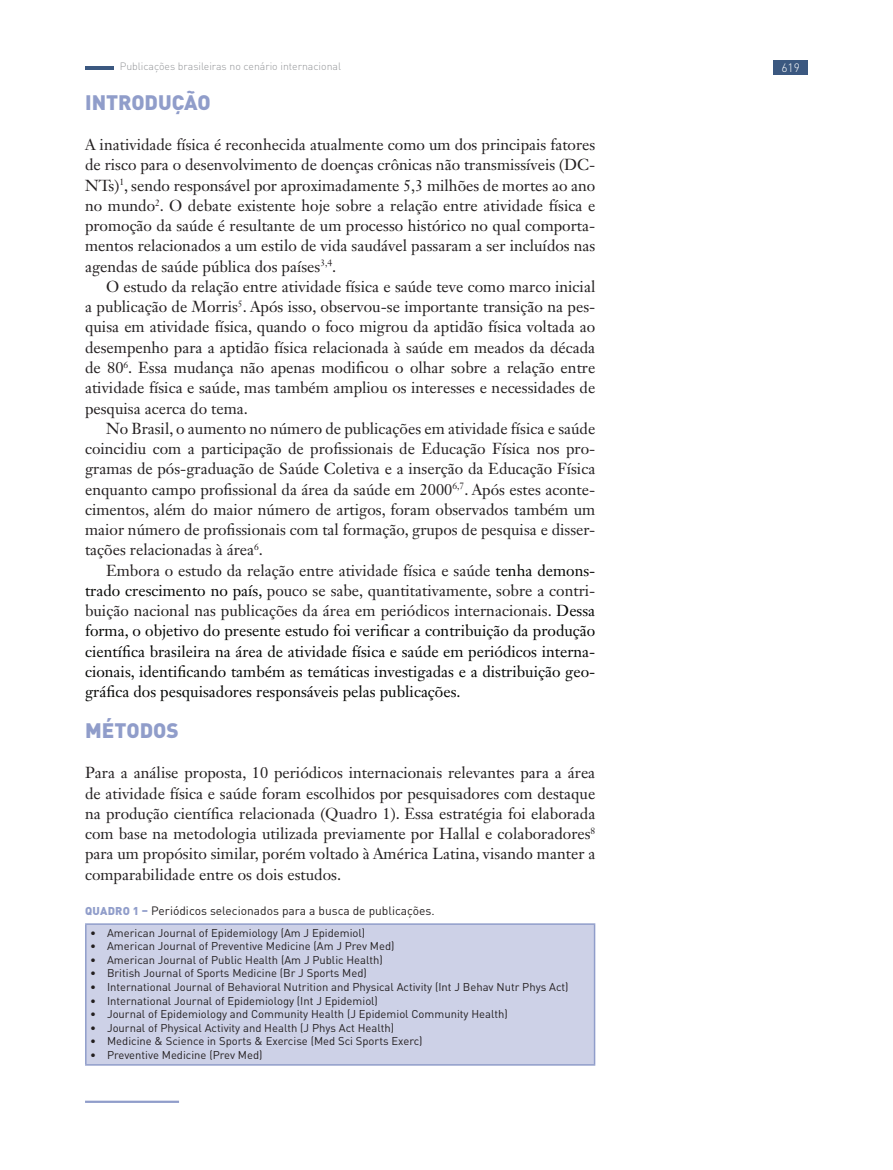
<style>
.page{position:relative;width:893px;height:1170px;background:#fff}
.page>*{position:absolute;margin:0;border:0;box-sizing:border-box;transform-origin:0 0}
.t1{font:900 20.7px "DIN Pro";color:#909dca}
.t2{font:15.75px/20.2px "Janson Text LT Std";color:#231f20;text-align:justify}
.t3{font:15.75px/20.2px "Janson Text LT Std";color:#040503;text-align:justify}
.t4{font:12px "DIN Pro";color:#231f20}
.t5{font:300 12px "DIN Pro";color:#fff}
.t6{font:11.25px "DIN Pro";color:#231f20}
.t7{font:300 10.5px "DIN Pro";color:#939598}
.s1{color:#231f20}
.s2{font-weight:900;font-size:11.25px;color:#909dca}
</style>
<div class="page">
<hr style="left:85px;top:66px;width:29px;height:4px;background:#3b5880">
<div style="left:773px;top:60px;width:35px;height:15px;background:#3b5880"></div>
<hr style="left:85px;top:1100px;width:94px;height:2px;background:#909dca">
<div style="left:86px;top:924px;width:509px;height:140px;background:#cdd1e7"></div>
<hr style="left:85px;top:923px;width:510px;height:1px;background:#909dca">
<hr style="left:85px;top:924px;width:2px;height:140px;background:#909dca">
<hr style="left:594px;top:924px;width:1px;height:140px;background:#909dca">
<hr style="left:85px;top:1064px;width:510px;height:1px;background:#909dca">
<p class="t7" style="left:120px;top:59px;width:223px">Publicações brasileiras no cenário internacional</p>
<p class="t5" style="left:781px;top:60px;width:20px">619</p>
<h1 class="t1" style="left:85px;top:88px;width:127px">INTRODUÇÃO</h1>
<p class="t2" style="left:85px;top:134px;width:512px">A inatividade física é reconhecida atualmente como um dos principais fatores de risco para o desenvolvimento de doenças crônicas não transmissíveis (DC-NTs)<sup>1</sup>, sendo responsável por aproximadamente 5,3 milhões de mortes ao ano no mundo<sup>2</sup>. O debate existente hoje sobre a relação entre atividade física e promoção da saúde é resultante de um processo histórico no qual comporta&shy;mentos relacionados a um estilo de vida saudável passaram a ser incluídos nas agendas de saúde pública dos países<sup>3,4</sup>.</p>
<p class="t2" style="left:85px;top:276px;width:512px;text-indent:21px">O estudo da relação entre atividade física e saúde teve como marco inicial a publicação de Morris<sup>5</sup>. Após isso, observou-se importante transição na pes&shy;quisa em atividade física, quando o foco migrou da aptidão física voltada ao desempenho para a aptidão física relacionada à saúde em meados da década de 80<sup>6</sup>. Essa mudança não apenas modificou o olhar sobre a relação entre atividade física e saúde, mas também ampliou os interesses e necessidades de pesquisa acerca do tema.</p>
<p class="t2" style="left:85px;top:418px;width:512px;text-indent:21px">No Brasil, o aumento no número de publicações em atividade física e saúde coincidiu com a participação de profissionais de Educação Física nos pro&shy;gramas de pós-graduação de Saúde Coletiva e a inserção da Educação Física enquanto campo profissional da área da saúde em 2000<sup>6,7</sup>. Após estes aconte&shy;cimentos, além do maior número de artigos, foram observados também um maior número de profissionais com tal formação, grupos de pesquisa e disser&shy;tações relacionadas à área<sup>6</sup>.</p>
<p class="t3" style="left:85px;top:560px;width:512px;text-indent:21px"><span class="s1">Embora o estudo da relação entre atividade física e saúde</span> tenha demons&shy;trado crescimento no país, <span class="s1">pouco se sabe, quantitativamente, sobre a contri&shy;buição nacional nas publicações da área em periódicos internacionais.</span> Dessa forma, o objetivo do presente estudo foi verificar a contribuição da produção científica brasileira na área de atividade física e saúde em periódicos interna&shy;cionais, identificando também as temáticas investigadas e a distribuição geo&shy;gráfica dos pesquisadores responsáveis pelas publicações.</p>
<h1 class="t1" style="left:85px;top:716px;width:95px">MÉTODOS</h1>
<p class="t2" style="left:85px;top:762px;width:512px">Para a análise proposta, 10 periódicos internacionais relevantes para a área de atividade física e saúde foram escolhidos por pesquisadores com destaque na produção científica relacionada (Quadro 1). Essa estratégia foi elaborada com base na metodologia utilizada previamente por Hallal e colaboradores<sup>8 </sup>para um propósito similar, porém voltado à América Latina, visando manter a comparabilidade entre os dois estudos.</p>
<p class="t4" style="left:85px;top:902px;width:351px"><span class="s2">QUADRO 1 –</span> Periódicos selecionados para a busca de publicações.</p>
<p class="t6" style="left:90px;top:925px;width:277px">• American Journal of Epidemiology (Am J Epidemiol)</p>
<p class="t6" style="left:90px;top:938px;width:306px">• American Journal of Preventive Medicine (Am J Prev Med)</p>
<p class="t6" style="left:90px;top:952px;width:294px">• American Journal of Public Health (Am J Public Health)</p>
<p class="t6" style="left:90px;top:965px;width:278px">• British Journal of Sports Medicine (Br J Sports Med)</p>
<p class="t6" style="left:90px;top:979px;width:480px">• International Journal of Behavioral Nutrition and Physical Activity (Int J Behav Nutr Phys Act)</p>
<p class="t6" style="left:90px;top:992px;width:289px">• International Journal of Epidemiology (Int J Epidemiol)</p>
<p class="t6" style="left:90px;top:1006px;width:419px">• Journal of Epidemiology and Community Health (J Epidemiol Community Health)</p>
<p class="t6" style="left:90px;top:1019px;width:306px">• Journal of Physical Activity and Health (J Phys Act Health)</p>
<p class="t6" style="left:90px;top:1033px;width:334px">• Medicine &amp; Science in Sports &amp; Exercise (Med Sci Sports Exerc)</p>
<p class="t6" style="left:90px;top:1046px;width:174px">• Preventive Medicine (Prev Med)</p>
</div>
